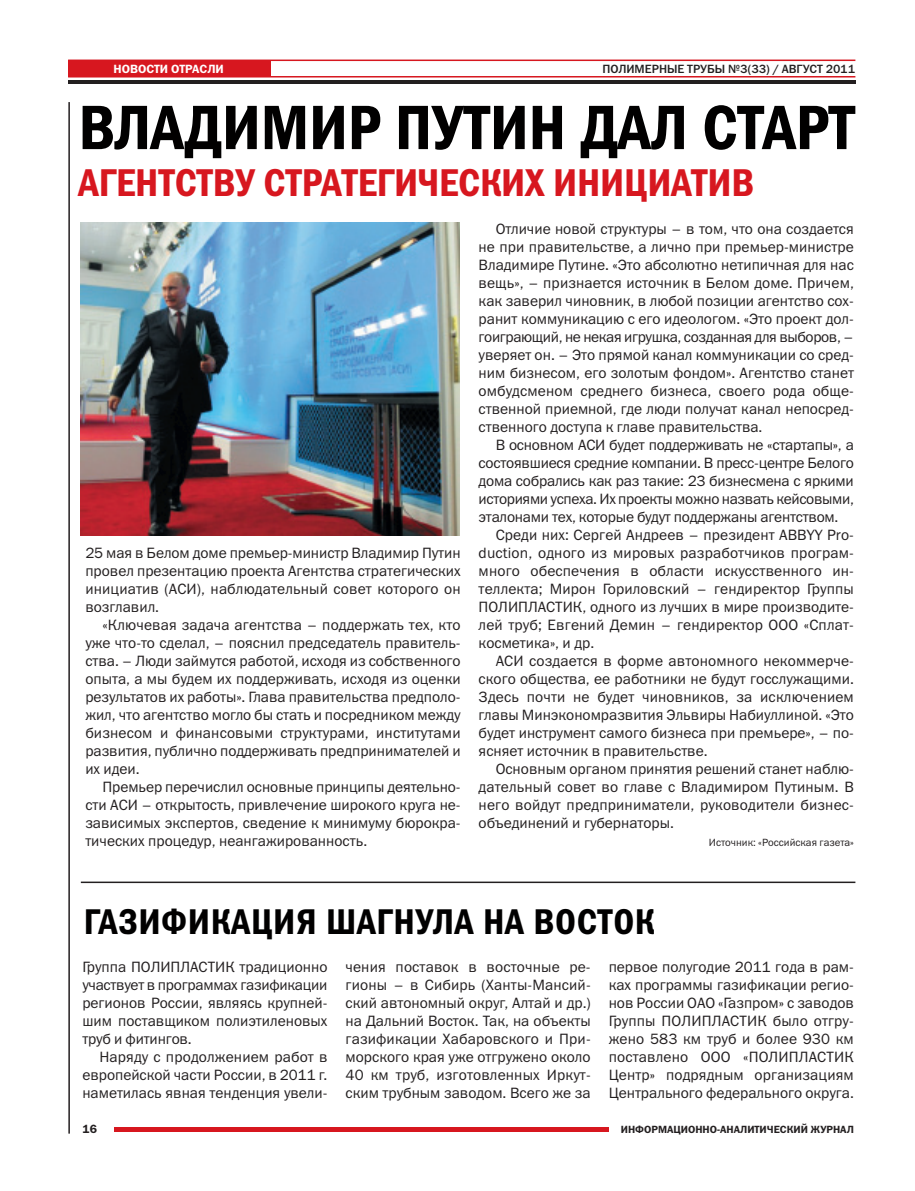
<style>
.page{position:relative;width:915px;height:1191px;background:#fff}
.page>*{position:absolute;margin:0;border:0;box-sizing:border-box;transform-origin:0 0}
.t1{font:63px "Franklin Gothic Demi Cond C";letter-spacing:-.005em;color:#010000}
.t2{font:39px "Franklin Gothic Demi Cond C";letter-spacing:-.005em;color:#d7171f}
.t3{font:36px "Franklin Gothic Demi Cond C";letter-spacing:.015em;color:#010000}
.t4{font:15px/18px "Franklin Gothic Book C";color:#231f20;text-align:justify}
.t5{font:12px "Franklin Gothic Medium C";color:#231f20}
.t6{font:12px "Franklin Gothic Demi C";color:#fff}
.t7{font:12px "Franklin Gothic Demi C";color:#231f20}
.t8{font:10.5px "Franklin Gothic Demi C";color:#231f20}
.t9{font:10.5px "Franklin Gothic Book C";color:#231f20}
</style>
<div class="page">
<hr style="left:68px;top:102px;width:2px;height:1031px;background:#231f20">
<hr style="left:114px;top:1127px;width:494px;height:4px;background:#d7171f">
<hr style="left:68px;top:76px;width:787px;height:1px;background:#d7171f">
<hr style="left:68px;top:60px;width:787px;height:1px;background:#d7171f">
<hr style="left:68px;top:80px;width:787px;height:3px;background:#231f20">
<div style="left:68px;top:60px;width:202px;height:16px;background:#d7171f"></div>
<hr style="left:81px;top:881px;width:774px;height:2px;background:#231f20">
<img style="left:81px;top:223px;width:378px;height:313px">
<p class="t6" style="left:113px;top:62px;width:112px">НОВОСТИ ОТРАСЛИ</p>
<p class="t5" style="left:602px;top:62px;width:254px">ПОЛИМЕРНЫЕ ТРУБЫ №3(33) / АВГУСТ 2011</p>
<h1 class="t1" style="left:78px;top:90px;width:778px">ВЛАДИМИР ПУТИН ДАЛ СТАРТ</h1>
<h2 class="t2" style="left:78px;top:159px;width:677px">АГЕНТСТВУ СТРАТЕГИЧЕСКИХ ИНИЦИАТИВ</h2>
<p class="t4" style="left:85px;top:544px;width:376px">25 мая в Белом доме премьер-министр Владимир Путин провел презентацию проекта Агентства стратегических инициатив (АСИ), наблюдательный совет которого он возглавил.</p>
<p class="t4" style="left:85px;top:616px;width:376px;text-indent:17px">«Ключевая задача агентства – поддержать тех, кто уже что-то сделал, – пояснил председатель правитель&shy;ства. – Люди займутся работой, исходя из собственного опыта, а мы будем их поддерживать, исходя из оценки результатов их работы». Глава правительства предполо&shy;жил, что агентство могло бы стать и посредником между бизнесом и финансовыми структурами, институтами развития, публично поддерживать предпринимателей и их идеи.</p>
<p class="t4" style="left:85px;top:778px;width:376px;text-indent:17px">Премьер перечислил основные принципы деятельно&shy;сти АСИ – открытость, привлечение широкого круга не&shy;зависимых экспертов, сведение к минимуму бюрокра&shy;тических процедур, неангажированность.</p>
<p class="t4" style="left:478px;top:220px;width:376px;text-indent:17px">Отличие новой структуры – в том, что она создается не при правительстве, а лично при премьер-министре Владимире Путине. «Это абсолютно нетипичная для нас вещь», – признается источник в Белом доме. Причем, как заверил чиновник, в любой позиции агентство сох&shy;ранит коммуникацию с его идеологом. «Это проект дол&shy;гоиграющий, не некая игрушка, созданная для выборов, – уверяет он. – Это прямой канал коммуникации со сред&shy;ним бизнесом, его золотым фондом». Агентство станет омбудсменом среднего бизнеса, своего рода обще&shy;ственной приемной, где люди получат канал непосред&shy;ственного доступа к главе правительства.</p>
<p class="t4" style="left:478px;top:436px;width:376px;text-indent:17px">В основном АСИ будет поддерживать не «стартапы», а состоявшиеся средние компании. В пресс-центре Белого дома собрались как раз такие: 23 бизнесмена с яркими историями успеха. Их проекты можно назвать кейсовыми, эталонами тех, которые будут поддержаны агентством.</p>
<p class="t4" style="left:478px;top:526px;width:376px;text-indent:17px">Среди них: Сергей Андреев – президент ABBYY Pro&shy;duction, одного из мировых разработчиков програм&shy;много обеспечения в области искусственного ин&shy;теллекта; Мирон Гориловский – гендиректор Группы ПОЛИПЛАСТИК, одного из лучших в мире производите&shy;лей труб; Евгений Демин – гендиректор ООО «Сплат&shy;косметика», и др.</p>
<p class="t4" style="left:478px;top:652px;width:376px;text-indent:17px">АСИ создается в форме автономного некоммерче&shy;ского общества, ее работники не будут госслужащими.<br>Здесь почти не будет чиновников, за исключением главы Минэкономразвития Эльвиры Набиуллиной. «Это будет инструмент самого бизнеса при премьере», – по&shy;ясняет источник в правительстве.</p>
<p class="t4" style="left:478px;top:760px;width:376px;text-indent:17px">Основным органом принятия решений станет наблю&shy;дательный совет во главе с Владимиром Путиным. В него войдут предприниматели, руководители бизнес&shy;объединений и губернаторы.</p>
<p class="t9" style="left:708px;top:836px;width:146px">Источник: «Российская газета»</p>
<h3 class="t3" style="left:84px;top:900px;width:572px">ГАЗИФИКАЦИЯ ШАГНУЛА НА ВОСТОК</h3>
<p class="t4" style="left:82px;top:958px;width:246px">Группа ПОЛИПЛАСТИК традиционно участвует в программах газификации регионов России, являясь крупней&shy;шим поставщиком полиэтиленовых труб и фитингов.</p>
<p class="t4" style="left:82px;top:1048px;width:246px;text-indent:17px">Наряду с продолжением работ в европейской части России, в 2011 г. наметилась явная тенденция увели-</p>
<p class="t4" style="left:345px;top:958px;width:246px">чения поставок в восточные ре&shy;гионы – в Сибирь (Ханты-Мансий&shy;ский автономный округ, Алтай и др.) на Дальний Восток. Так, на объекты газификации Хабаровского и При&shy;морского края уже отгружено около 40 км труб, изготовленных Иркут&shy;ским трубным заводом. Всего же за</p>
<p class="t4" style="left:608px;top:958px;width:246px">первое полугодие 2011 года в рам&shy;ках программы газификации регио&shy;нов России ОАО «Газпром» с заводов Группы ПОЛИПЛАСТИК было отгру&shy;жено 583 км труб и более 930 км поставлено ООО «ПОЛИПЛАСТИК Центр» подрядным организациям Центрального федерального округа.</p>
<p class="t7" style="left:82px;top:1122px;width:16px">16</p>
<p class="t8" style="left:620px;top:1122px;width:234px">ИНФОРМАЦИОННО-АНАЛИТИЧЕСКИЙ ЖУРНАЛ</p>
</div>
